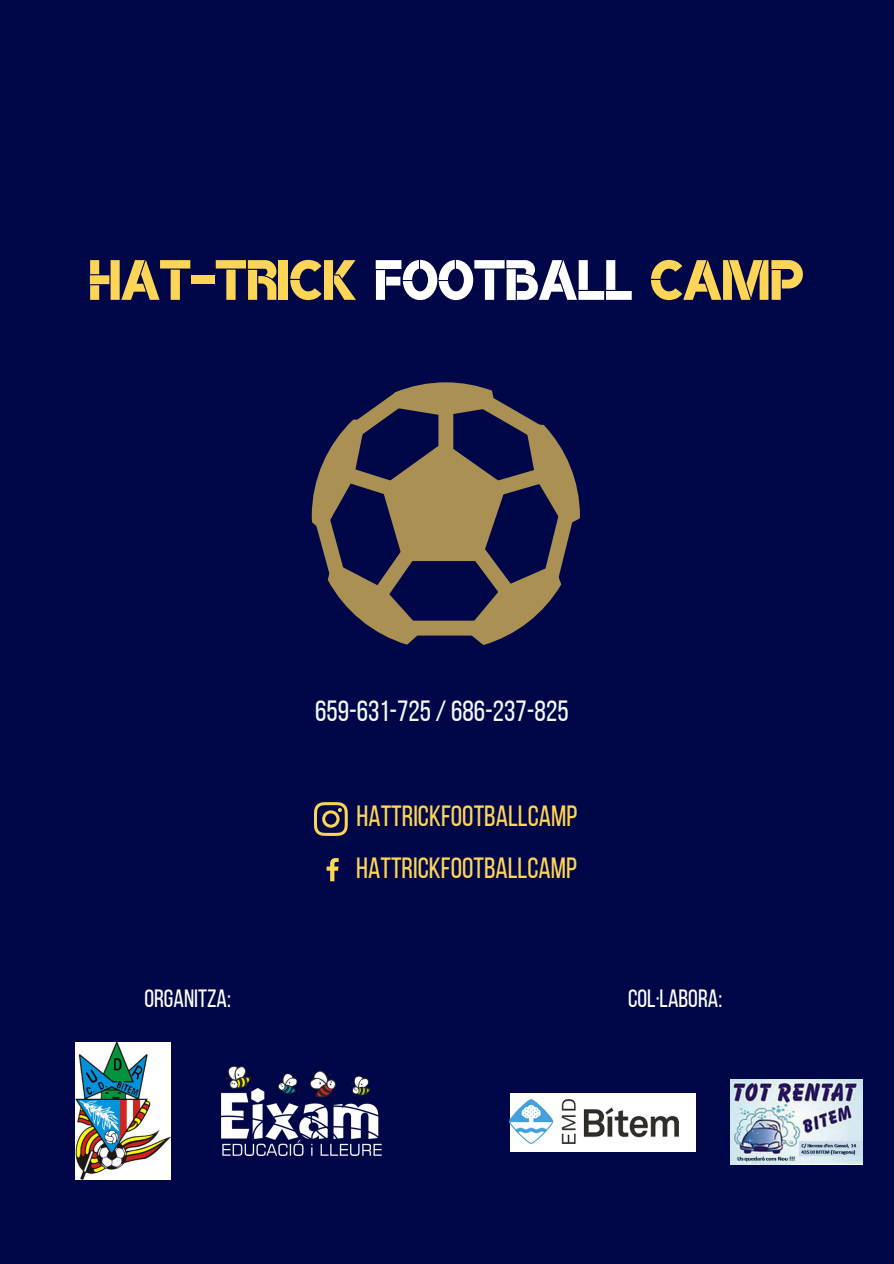
<style>
.page{position:relative;width:894px;height:1264px;background:#fff}
.page>*{position:absolute;margin:0;border:0;box-sizing:border-box;transform-origin:0 0}
.t1{font:77.4px "Brosh K";color:#ffd558}
.t2{font:29.25px "Bebas Neue";color:#ffd558}
.t3{font:29.25px "Bebas Neue";color:#f5f8fa}
.t4{font:24.9px "Bebas Neue";color:#fff}
.s1{color:#fff}
</style>
<div class="page">
<div style="left:0;top:0;width:893px;height:1263px;background:#000748"></div>
<svg style="left:312px;top:382px;width:267px;height:263px"></svg>
<svg style="left:314px;top:802px;width:33px;height:34px"></svg>
<svg style="left:326px;top:858px;width:12px;height:23px"></svg>
<img style="left:221px;top:1066px;width:160px;height:89px">
<img style="left:76px;top:1042px;width:94px;height:137px">
<div style="left:510px;top:1092px;width:185px;height:59px;background:#fff"></div>
<img style="left:510px;top:1099px;width:168px;height:44px">
<img style="left:730px;top:1079px;width:131px;height:85px">
<p class="t1" style="left:88px;top:244px;width:716px">HAT-TRICK <span class="s1">FOOTBALL</span> CAMP</p>
<p class="t3" style="left:315px;top:698px;width:255px">659-631-725/686-237-825</p>
<p class="t2" style="left:356px;top:804px;width:222px">HATTRICKFOOTBALLCAMP</p>
<p class="t2" style="left:356px;top:856px;width:222px">HATTRICKFOOTBALLCAMP</p>
<p class="t4" style="left:144px;top:987px;width:88px">ORGANITZA:</p>
<p class="t4" style="left:628px;top:987px;width:96px">COL·LABORA:</p>
</div>
